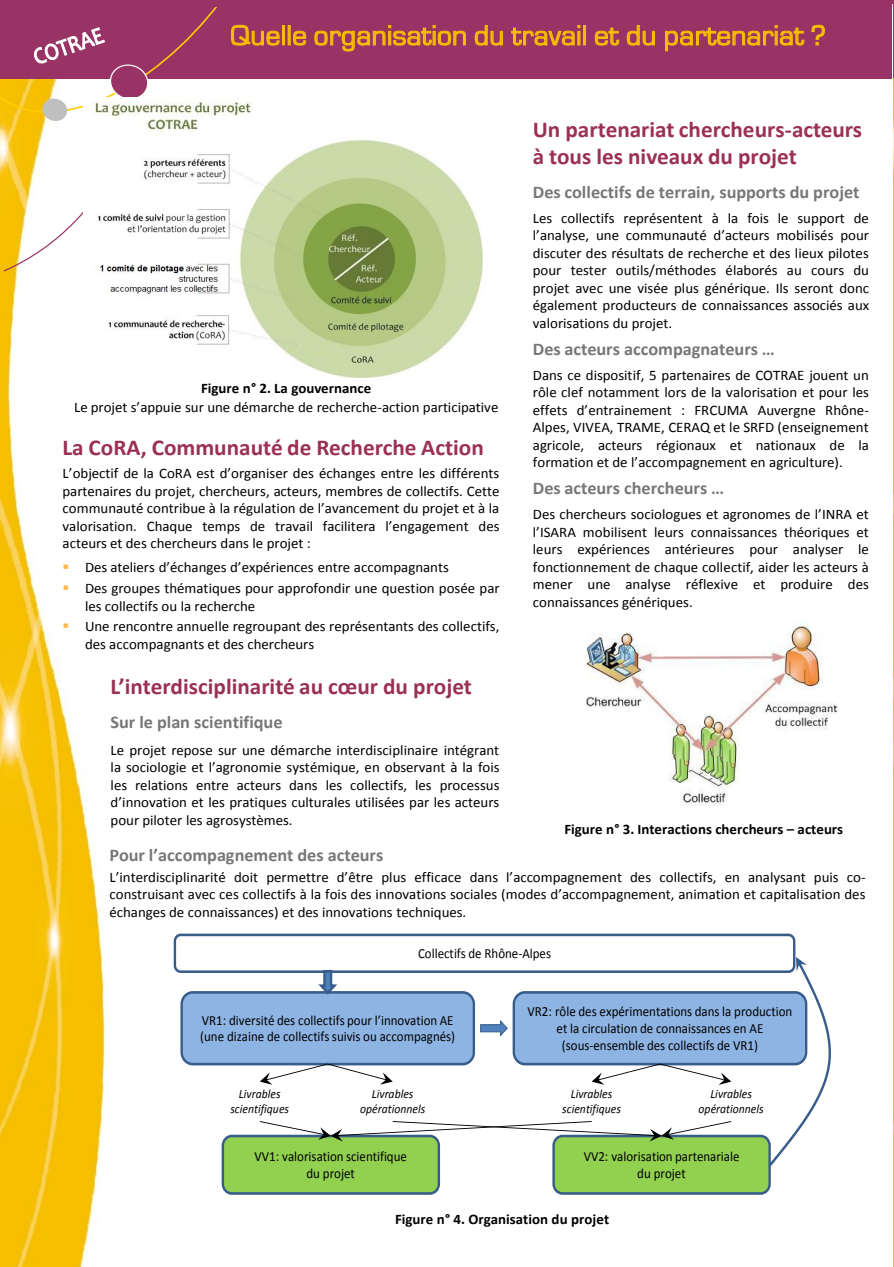
<style>
.page{position:relative;width:894px;height:1267px;background:#fff}
.page>*{position:absolute;margin:0;border:0;box-sizing:border-box;transform-origin:0 0}
.t1{font:29.1px "Eurostile";color:#f6be02}
.t2{font:700 22.8px/27.2px "Calibri";color:#9b3152}
.t3{font:700 17.85px "Calibri";color:#777}
.t4{font:14.55px/17.5px "Calibri";color:#000;text-align:justify}
.t5{font:700 14.55px "Calibri";color:#000}
.t6{font:13.95px/16.6px "Calibri";color:#000;text-align:center;scale:.93 1}
.t7{font:italic 12.6px/15.1px "Calibri";color:#000;text-align:center;scale:.93 1}
.s1{color:#ffb64b}
</style>
<div class="page">
<div style="left:0;top:0;width:893px;height:79px;background:#993365"></div>
<div style="left:0;top:8px;width:892px;height:1258px;background:#fff"></div>
<img style="left:0;top:272px;width:105px;height:994px">
<div style="left:0;top:8px;width:892px;height:70px;background:#936"></div>
<svg style="left:230px;top:24px;width:50px;height:22px"></svg>
<div style="left:282px;top:25px;width:3px;height:20px;border:1px solid #f6be02"></div>
<div style="left:288px;top:25px;width:2px;height:20px;border:1px solid #f6be02"></div>
<svg style="left:293px;top:30px;width:13px;height:16px"></svg>
<svg style="left:314px;top:25px;width:152px;height:27px"></svg>
<svg style="left:474px;top:25px;width:29px;height:21px"></svg>
<svg style="left:511px;top:25px;width:69px;height:21px"></svg>
<div style="left:577px;top:31px;width:3px;height:14px;border:1px solid #f6be02"></div>
<div style="left:583px;top:25px;width:3px;height:20px;border:1px solid #f6be02"></div>
<svg style="left:594px;top:27px;width:25px;height:19px"></svg>
<svg style="left:626px;top:25px;width:29px;height:21px"></svg>
<svg style="left:665px;top:25px;width:139px;height:27px"></svg>
<svg style="left:811px;top:24px;width:14px;height:22px"></svg>
<img style="left:586px;top:621px;width:251px;height:184px">
<svg style="left:0;top:8px;width:223px;height:264px"></svg>
<div style="left:180px;top:990px;width:295px;height:75px;background:#8eb4e3;border:2px solid #385d8a;border-radius:12px"></div>
<div style="left:512px;top:990px;width:295px;height:75px;background:#8eb4e3;border:2px solid #385d8a;border-radius:12px"></div>
<div style="left:174px;top:933px;width:621px;height:39px;background:#fff;border:2px solid #385d8a;border-radius:6px"></div>
<svg style="left:318px;top:969px;width:19px;height:25px"></svg>
<svg style="left:480px;top:1020px;width:27px;height:15px"></svg>
<svg style="left:260px;top:1063px;width:132px;height:21px"></svg>
<svg style="left:591px;top:1063px;width:140px;height:21px"></svg>
<div style="left:552px;top:1134px;width:218px;height:60px;background:#92d050;border:2px solid #385d8a;border-radius:9px"></div>
<div style="left:221px;top:1134px;width:219px;height:60px;background:#92d050;border:2px solid #385d8a;border-radius:9px"></div>
<svg style="left:260px;top:1121px;width:471px;height:20px"></svg>
<svg style="left:768px;top:956px;width:62px;height:209px"></svg>
<img style="left:83px;top:98px;width:399px;height:279px">
<hr style="left:892px;top:5px;width:1px;height:1261px;background:#fff">
<img style="left:893px;top:78px;width:1px;height:1185px">
<hr style="left:893px;top:5px;width:1px;height:73px;background:#936">
<h1 class="t1" style="left:231px;top:20px;width:596px">Quelle organisation du travail et du partenariat ?</h1>
<p class="t5" style="left:201px;top:379px;width:171px">Figure n° 2. La gouvernance</p>
<p class="t4" style="left:74px;top:398px;width:426px">Le projet s’appuie sur une démarche de recherche-action participative</p>
<h2 class="t2" style="left:63px;top:434px;width:423px">La CoRA, Communauté de Recherche Action</h2>
<p class="t4" style="left:63px;top:465px;width:438px">L’objectif de la CoRA est d’organiser des échanges entre les différents partenaires du projet, chercheurs, acteurs, membres de collectifs. Cette communauté contribue à la régulation de l’avancement du projet et à la valorisation. Chaque temps de travail facilitera l’engagement des acteurs et des chercheurs dans le projet :</p>
<p class="t4" style="left:63px;top:558px;width:388px"><span class="s1">▪</span> Des ateliers d’échanges d’expériences entre accompagnants</p>
<p class="t4" style="left:85px;top:579px;width:416px;text-indent:-22px"><span class="s1">▪</span> Des groupes thématiques pour approfondir une question posée par les collectifs ou la recherche</p>
<p class="t4" style="left:85px;top:617px;width:416px;text-indent:-22px"><span class="s1">▪</span> Une rencontre annuelle regroupant des représentants des collectifs, des accompagnants et des chercheurs</p>
<h2 class="t2" style="left:111px;top:673px;width:363px">L’interdisciplinarité au cœur du projet</h2>
<p class="t3" style="left:111px;top:710px;width:173px">Sur le plan scientifique</p>
<p class="t4" style="left:111px;top:741px;width:390px">Le projet repose sur une démarche interdisciplinaire intégrant la sociologie et l’agronomie systémique, en observant à la fois les relations entre acteurs dans les collectifs, les processus d’innovation et les pratiques culturales utilisées par les acteurs pour piloter les agrosystèmes.</p>
<h2 class="t2" style="left:533px;top:116px;width:330px">Un partenariat chercheurs-acteurs à tous les niveaux du projet</h2>
<p class="t3" style="left:533px;top:181px;width:328px">Des collectifs de terrain, supports du projet</p>
<p class="t4" style="left:533px;top:209px;width:338px">Les collectifs représentent à la fois le support de l’analyse, une communauté d’acteurs mobilisés pour discuter des résultats de recherche et des lieux pilotes pour tester outils/méthodes élaborés au cours du projet avec une visée plus générique. Ils seront donc également producteurs de connaissances associés aux valorisations du projet.</p>
<p class="t3" style="left:533px;top:337px;width:243px">Des acteurs accompagnateurs …</p>
<p class="t4" style="left:533px;top:366px;width:337px">Dans ce dispositif, 5 partenaires de COTRAE jouent un rôle clef notamment lors de la valorisation et pour les effets d’entrainement : FRCUMA Auvergne Rhône-Alpes, VIVEA, TRAME, CERAQ et le SRFD (enseignement agricole, acteurs régionaux et nationaux de la formation et de l’accompagnement en agriculture).</p>
<p class="t3" style="left:533px;top:477px;width:193px">Des acteurs chercheurs …</p>
<p class="t4" style="left:533px;top:505px;width:338px">Des chercheurs sociologues et agronomes de l’INRA et l’ISARA mobilisent leurs connaissances théoriques et leurs expériences antérieures pour analyser le fonctionnement de chaque collectif, aider les acteurs à mener une analyse réflexive et produire des connaissances génériques.</p>
<p class="t5" style="left:564px;top:819px;width:280px">Figure n° 3. Interactions chercheurs – acteurs</p>
<p class="t3" style="left:109px;top:843px;width:275px">Pour l’accompagnement des acteurs</p>
<p class="t4" style="left:109px;top:868px;width:757px">L’interdisciplinarité doit permettre d’être plus efficace dans l’accompagnement des collectifs, en analysant puis co&shy;construisant avec ces collectifs à la fois des innovations sociales (modes d’accompagnement, animation et capitalisation des échanges de connaissances) et des innovations techniques.</p>
<p class="t6" style="left:418px;top:944px;width:144px">Collectifs de Rhône-Alpes</p>
<p class="t6" style="left:200px;top:1011px;width:275px;text-align:left">VR1: diversité des collectifs pour l’innovation AE (une dizaine de collectifs suivis ou accompagnés)</p>
<p class="t6" style="left:527px;top:1003px;width:286px">VR2: rôle des expérimentations dans la production et la circulation de connaissances en AE (sous-ensemble des collectifs de VR1)</p>
<p class="t7" style="left:230px;top:1085px;width:65px">Livrables scientifiques</p>
<p class="t7" style="left:360px;top:1085px;width:72px">Livrables opérationnels</p>
<p class="t7" style="left:698px;top:1085px;width:72px">Livrables opérationnels</p>
<p class="t6" style="left:583px;top:1147px;width:169px">VV2: valorisation partenariale du projet</p>
<p class="t7" style="left:562px;top:1085px;width:65px">Livrables scientifiques</p>
<p class="t6" style="left:254px;top:1147px;width:165px">VV1: valorisation scientifique du projet</p>
<p class="t5" style="left:395px;top:1209px;width:215px">Figure n° 4. Organisation du projet</p>
</div>
